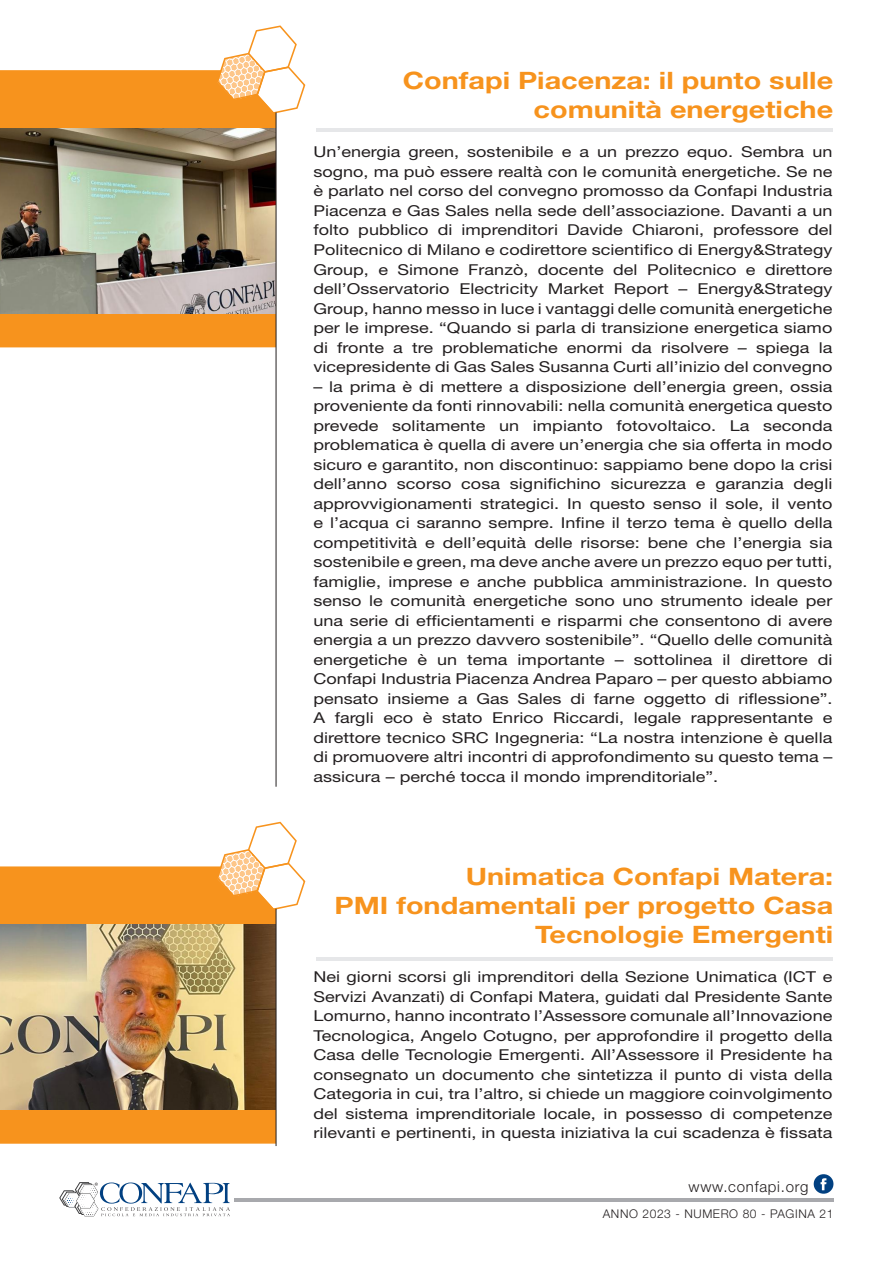
<style>
.page{position:relative;width:893px;height:1263px;background:#fff}
.page>*{position:absolute;margin:0;border:0;box-sizing:border-box;transform-origin:0 0}
.t1{font:700 24px/28.8px "Helvetica Neue";color:#f7931d;text-align:right;scale:1.2 1}
.t2{font:15px/19.5px "Helvetica Neue";color:#231f20;text-align:justify;scale:1.2 1}
.t3{font:300 15px "Helvetica Neue";letter-spacing:.05em;color:#231f20}
.t4{font:300 12px "Helvetica Neue";letter-spacing:.05em;color:#231f20}
</style>
<div class="page">
<hr style="left:234px;top:1198px;width:600px;height:3px;background:#a8a9ad">
<svg style="left:814px;top:1174px;width:19px;height:20px"></svg>
<svg style="left:59px;top:1182px;width:171px;height:35px"></svg>
<div style="left:0;top:70px;width:276px;height:277px;background:#f7931d"></div>
<svg style="left:217px;top:25px;width:88px;height:89px"></svg>
<hr style="left:316px;top:129px;width:516px;height:3px;background:#e6e7e9">
<img style="left:0;top:129px;width:276px;height:184px">
<hr style="left:276px;top:112px;width:1px;height:675px;background:#231f20">
<div style="left:0;top:866px;width:276px;height:278px;background:#f7931d"></div>
<svg style="left:217px;top:822px;width:88px;height:88px"></svg>
<hr style="left:316px;top:957px;width:516px;height:3px;background:#e6e7e9">
<img style="left:0;top:925px;width:276px;height:185px">
<hr style="left:276px;top:909px;width:1px;height:237px;background:#231f20">
<h1 class="t1" style="left:403px;top:65px;width:360px">Confapi Piacenza: il punto sulle comunità energetiche</h1>
<p class="t2" style="left:313px;top:142px;width:434px">Un’energia green, sostenibile e a un prezzo equo. Sembra un sogno, ma può essere realtà con le comunità energetiche. Se ne è parlato nel corso del convegno promosso da Confapi Industria Piacenza e Gas Sales nella sede dell’associazione. Davanti a un folto pubblico di imprenditori Davide Chiaroni, professore del Politecnico di Milano e codirettore scientifico di Energy&amp;Strategy Group, e Simone Franzò, docente del Politecnico e direttore dell’Osservatorio Electricity Market Report – Energy&amp;Strategy Group, hanno messo in luce i vantaggi delle comunità energetiche per le imprese. “Quando si parla di transizione energetica siamo di fronte a tre problematiche enormi da risolvere – spiega la vicepresidente di Gas Sales Susanna Curti all’inizio del convegno</p>
<p class="t2" style="left:313px;top:376px;width:434px">– la prima è di mettere a disposizione dell’energia green, ossia proveniente da fonti rinnovabili: nella comunità energetica questo prevede solitamente un impianto fotovoltaico. La seconda problematica è quella di avere un’energia che sia offerta in modo sicuro e garantito, non discontinuo: sappiamo bene dopo la crisi dell’anno scorso cosa significhino sicurezza e garanzia degli approvvigionamenti strategici. In questo senso il sole, il vento e l’acqua ci saranno sempre. Infine il terzo tema è quello della competitività e dell’equità delle risorse: bene che l’energia sia sostenibile e green, ma deve anche avere un prezzo equo per tutti, famiglie, imprese e anche pubblica amministrazione. In questo senso le comunità energetiche sono uno strumento ideale per una serie di efficientamenti e risparmi che consentono di avere energia a un prezzo davvero sostenibile”. “Quello delle comunità energetiche è un tema importante – sottolinea il direttore di Confapi Industria Piacenza Andrea Paparo – per questo abbiamo pensato insieme a Gas Sales di farne oggetto di riflessione”.<br>A fargli eco è stato Enrico Riccardi, legale rappresentante e direttore tecnico SRC Ingegneria: “La nostra intenzione è quella di promuovere altri incontri di approfondimento su questo tema – assicura – perché tocca il mondo imprenditoriale”.</p>
<h1 class="t1" style="left:335px;top:862px;width:417px">Unimatica Confapi Matera:<br>PMI fondamentali per progetto Casa<br>Tecnologie Emergenti</h1>
<p class="t2" style="left:313px;top:967px;width:434px">Nei giorni scorsi gli imprenditori della Sezione Unimatica (ICT e Servizi Avanzati) di Confapi Matera, guidati dal Presidente Sante Lomurno, hanno incontrato l’Assessore comunale all’Innovazione Tecnologica, Angelo Cotugno, per approfondire il progetto della Casa delle Tecnologie Emergenti. All’Assessore il Presidente ha consegnato un documento che sintetizza il punto di vista della Categoria in cui, tra l’altro, si chiede un maggiore coinvolgimento del sistema imprenditoriale locale, in possesso di competenze rilevanti e pertinenti, in questa iniziativa la cui scadenza è fissata</p>
<p class="t3" style="left:689px;top:1177px;width:122px">www.confapi.org</p>
<p class="t4" style="left:603px;top:1206px;width:232px">ANNO 2023 - NUMERO 80 - PAGINA 21</p>
</div>
